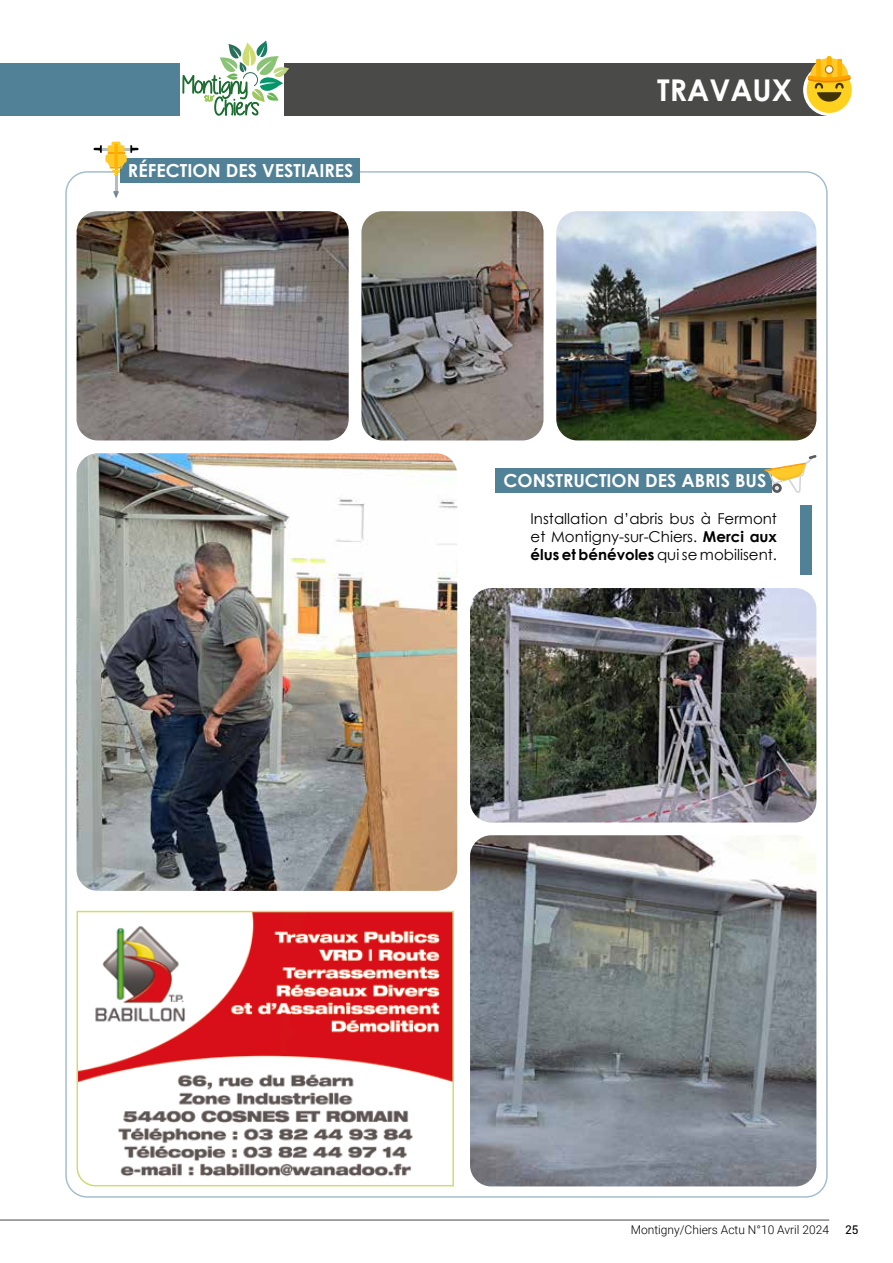
<style>
.page{position:relative;width:893px;height:1263px;background:#fff}
.page>*{position:absolute;margin:0;border:0;box-sizing:border-box;transform-origin:0 0}
.t1{font:700 30px "Century Gothic";color:#fff}
.t2{font:700 18px "Century Gothic";color:#fff}
.t3{font:15px/18px "Century Gothic";color:#000;text-align:justify}
.t4{font:300 12px "Roboto";color:#000}
.t5{font:12px "Roboto";color:#000}
.s1{font-weight:700}
</style>
<div class="page">
<hr style="left:0;top:1220px;width:829px;height:1px;background:#4a4a49">
<div style="left:0;top:64px;width:180px;height:52px;background:#518197"></div>
<div style="left:800px;top:505px;width:12px;height:70px;background:#518197"></div>
<div style="left:284px;top:64px;width:545px;height:52px;background:#4a4a49"></div>
<svg style="left:803px;top:64px;width:52px;height:52px"></svg>
<svg style="left:182px;top:40px;width:107px;height:76px"></svg>
<div style="left:807px;top:67px;width:45px;height:46px;background:#ffd11f;border-radius:50%"></div>
<svg style="left:808px;top:56px;width:42px;height:46px"></svg>
<svg style="left:825px;top:65px;width:9px;height:9px"></svg>
<div style="left:826px;top:66px;width:6px;height:7px;background:#f5faff;border-radius:50%"></div>
<div style="left:120px;top:158px;width:240px;height:24px;background:#518197"></div>
<div style="left:495px;top:469px;width:277px;height:24px;background:#518197"></div>
<hr style="left:115px;top:165px;width:2px;height:29px;background:#b0bfc4">
<svg style="left:94px;top:142px;width:45px;height:33px"></svg>
<svg style="left:114px;top:191px;width:5px;height:7px"></svg>
<img style="left:556px;top:211px;width:260px;height:229px">
<img style="left:361px;top:211px;width:182px;height:229px">
<img style="left:77px;top:211px;width:272px;height:229px">
<svg style="left:764px;top:455px;width:53px;height:38px"></svg>
<img style="left:77px;top:453px;width:380px;height:438px">
<img style="left:470px;top:835px;width:346px;height:351px">
<img style="left:470px;top:588px;width:346px;height:234px">
<svg style="left:76px;top:910px;width:378px;height:277px"></svg>
<p class="t2" style="left:128px;top:157px;width:227px">RÉFECTION DES VESTIAIRES</p>
<h1 class="t1" style="left:657px;top:67px;width:136px">TRAVAUX</h1>
<p class="t2" style="left:504px;top:467px;width:264px">CONSTRUCTION DES ABRIS BUS</p>
<p class="t3" style="left:531px;top:509px;width:248px">Installation d’abris bus à Fermont et Montigny-sur-Chiers. <span class="s1">Merci aux élus et bénévoles</span> qui se mobilisent.</p>
<p class="t4" style="left:631px;top:1222px;width:200px">Montigny/Chiers Actu N°10 Avril 2024</p>
<p class="t5" style="left:845px;top:1222px;width:15px">25</p>
</div>
